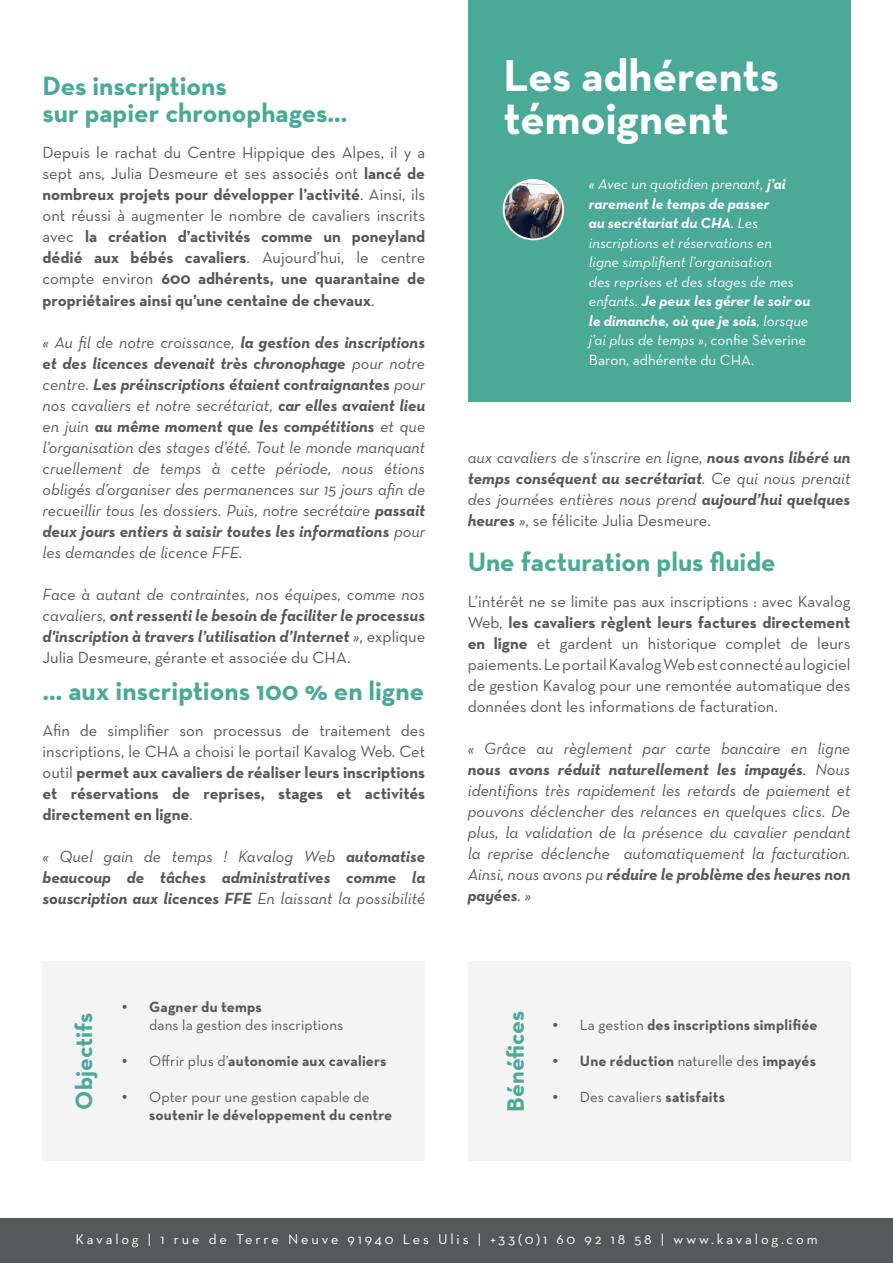
<style>
.page{position:relative;width:893px;height:1263px;background:#fff}
.page>*{position:absolute;margin:0;border:0;box-sizing:border-box;transform-origin:0 0}
.t1{font:700 45.45px/43.7px "Neutra Text";color:#fff}
.t2{font:700 27px/27px "Neutra Text";color:#4aa997}
.t3{font:700 24px "Neutra Text";color:#4aa997}
.t4{font:italic 16.5px/21px "Neutra Text";color:#57585a;text-align:justify}
.t5{font:16.5px/21px "Neutra Text";color:#57585a;text-align:justify}
.t6{font:italic 700 16.5px/21px "Neutra Text";color:#57585a;text-align:justify}
.t7{font:700 16.5px/21px "Neutra Text";color:#57585a;text-align:justify}
.t8{font:italic 15px/19.5px "Neutra Text";color:#fff}
.t9{font:700 15px/18px "Neutra Text";letter-spacing:.01em;color:#57585a}
.t10{font:15px/18px "Neutra Text";letter-spacing:.005em;color:#57585a}
.t11{font:14.4px "Neutra Text";letter-spacing:.2em;color:#fff}
.s1{font-weight:700}
.s2{font-weight:400}
.s3{font-weight:400;font-style:normal}
.s4{font-style:normal}
.s5{font-family:"Gilroy";font-weight:700;font-size:14.25px}
.s6{font-family:"Gilroy";font-size:14.25px}
</style>
<div class="page">
<div style="left:468px;top:0;width:382px;height:402px;background:#4aa997"></div>
<div style="left:43px;top:961px;width:382px;height:200px;background:#f4f4f5"></div>
<div style="left:468px;top:961px;width:383px;height:200px;background:#f4f4f5"></div>
<div style="left:0;top:1218px;width:893px;height:45px;background:#57585a"></div>
<img style="left:504px;top:180px;width:59px;height:59px;border-radius:30px">
<div style="left:503px;top:179px;width:61px;height:61px;border:2px solid #fff;border-radius:50%"></div>
<h2 class="t2" style="left:43px;top:72px;width:307px">Des inscriptions<br>sur papier chronophages…</h2>
<p class="t5" style="left:43px;top:142px;width:384px">Depuis le rachat du Centre Hippique des Alpes, il y a sept ans, Julia Desmeure et ses associés ont <span class="s1">lancé de nombreux projets pour développer l’activité</span>. Ainsi, ils ont réussi à augmenter le nombre de cavaliers inscrits avec <span class="s1">la création d’activités comme un poneyland dédié aux bébés cavaliers</span>. Aujourd’hui, le centre compte environ <span class="s1">600 adhérents, une quarantaine de propriétaires ainsi qu’une centaine de chevaux</span>.</p>
<p class="t4" style="left:43px;top:331px;width:384px">« Au fil de notre croissance, <span class="s1">la gestion des inscriptions et des licences devenait très chronophage</span> pour notre centre. <span class="s1">Les préinscriptions étaient contraignantes</span> pour nos cavaliers et notre secrétariat, <span class="s1">car elles avaient lieu </span>en juin <span class="s1">au même moment que les compétitions</span> et que l’organisation des stages d’été. Tout le monde manquant cruellement de temps à cette période, nous étions obligés d’organiser des permanences sur 15 jours afin de recueillir tous les dossiers. Puis, notre secrétaire <span class="s1">passait deux jours entiers à saisir toutes les informations</span> pour les demandes de licence FFE.</p>
<p class="t6" style="left:43px;top:583px;width:384px"><span class="s2">Face à autant de contraintes, nos équipes, comme nos cavaliers,</span> ont ressenti le besoin de faciliter le processus d'inscription à travers l’utilisation d’Internet <span class="s2">»</span><span class="s3">, explique Julia Desmeure, gérante et associée du CHA.</span></p>
<h2 class="t2" style="left:43px;top:677px;width:383px">… aux inscriptions 100 % en ligne</h2>
<p class="t7" style="left:43px;top:719px;width:384px"><span class="s2">Afin de simplifier son processus de traitement des inscriptions, le CHA a choisi le portail Kavalog Web. Cet outil</span> permet aux cavaliers de réaliser leurs inscriptions et réservations de reprises, stages et activités directement en ligne<span class="s2">.</span></p>
<p class="t6" style="left:43px;top:845px;width:384px"><span class="s2">« Quel gain de temps ! Kavalog Web</span> automatise beaucoup de tâches administratives comme la souscription aux licences FFE <span class="s2">En laissant la possibilité</span></p>
<h1 class="t1" style="left:503px;top:52px;width:277px">Les adhérents témoignent</h1>
<p class="t8" style="left:589px;top:174px;width:223px">« Avec un quotidien prenant, <span class="s1">j’ai rarement le temps de passer<br>au secrétariat du CHA</span>. Les inscriptions et réservations en<br>ligne simplifient l’organisation<br>des reprises et des stages de mes enfants. <span class="s1">Je peux les gérer le soir ou le dimanche, où que je sois</span>, lorsque j’ai plus de temps »<span class="s4">, confie Séverine<br>Baron, adhérente du CHA.</span></p>
<p class="t4" style="left:468px;top:447px;width:384px">aux cavaliers de s'inscrire en ligne, <span class="s1">nous avons libéré un temps conséquent au secrétariat</span>. Ce qui nous prenait des journées entières nous prend <span class="s1">aujourd’hui quelques heures</span> »<span class="s4">, se félicite Julia Desmeure.</span></p>
<h2 class="t2" style="left:468px;top:548px;width:310px">Une facturation plus fluide</h2>
<p class="t5" style="left:468px;top:591px;width:384px">L’intérêt ne se limite pas aux inscriptions : avec Kavalog Web, <span class="s1">les cavaliers règlent leurs factures directement en ligne</span> et gardent un historique complet de leurs paiements. Le portail Kavalog Web est connecté au logiciel de gestion Kavalog pour une remontée automatique des données dont les informations de facturation.</p>
<p class="t4" style="left:468px;top:738px;width:384px">« Grâce au règlement par carte bancaire en ligne <span class="s1">nous avons réduit naturellement les impayés</span>. Nous identifions très rapidement les retards de paiement et pouvons déclencher des relances en quelques clics. De plus, la validation de la présence du cavalier pendant la reprise déclenche automatiquement la facturation.<br>Ainsi, nous avons pu <span class="s1">réduire le problème des heures non payées</span>. »</p>
<p class="t10" style="left:149px;top:998px;width:196px;text-indent:-27px"><span class="s5">•</span> <span class="s1">Gagner du temps<br></span>dans la gestion des inscriptions</p>
<p class="t9" style="left:122px;top:1052px;width:266px"><span class="s6">•</span> <span class="s2">Offrir plus d’</span>autonomie aux cavaliers</p>
<p class="t9" style="left:149px;top:1088px;width:245px;text-indent:-27px"><span class="s6">•</span> <span class="s2">Opter pour une gestion capable de </span>soutenir le développement du centre</p>
<h3 class="t3" style="left:501px;top:1112px;width:103px;rotate:-90deg">Bénéfices</h3>
<h3 class="t3" style="left:69px;top:1110px;width:98px;rotate:-90deg">Objectifs</h3>
<p class="t9" style="left:553px;top:1016px;width:266px"><span class="s6">•</span> <span class="s2">La gestion</span> des inscriptions simplifiée</p>
<p class="t9" style="left:553px;top:1052px;width:265px"><span class="s6">•</span> Une réduction <span class="s2">naturelle des</span> impayés</p>
<p class="t10" style="left:553px;top:1088px;width:174px"><span class="s5">•</span> Des cavaliers <span class="s1">satisfaits</span></p>
<p class="t11" style="left:75px;top:1230px;width:744px">Kavalog | 1 rue de Terre Neuve 91940 Les Ulis | +33(0)1 60 92 18 58 | www.kavalog.com</p>
</div>
